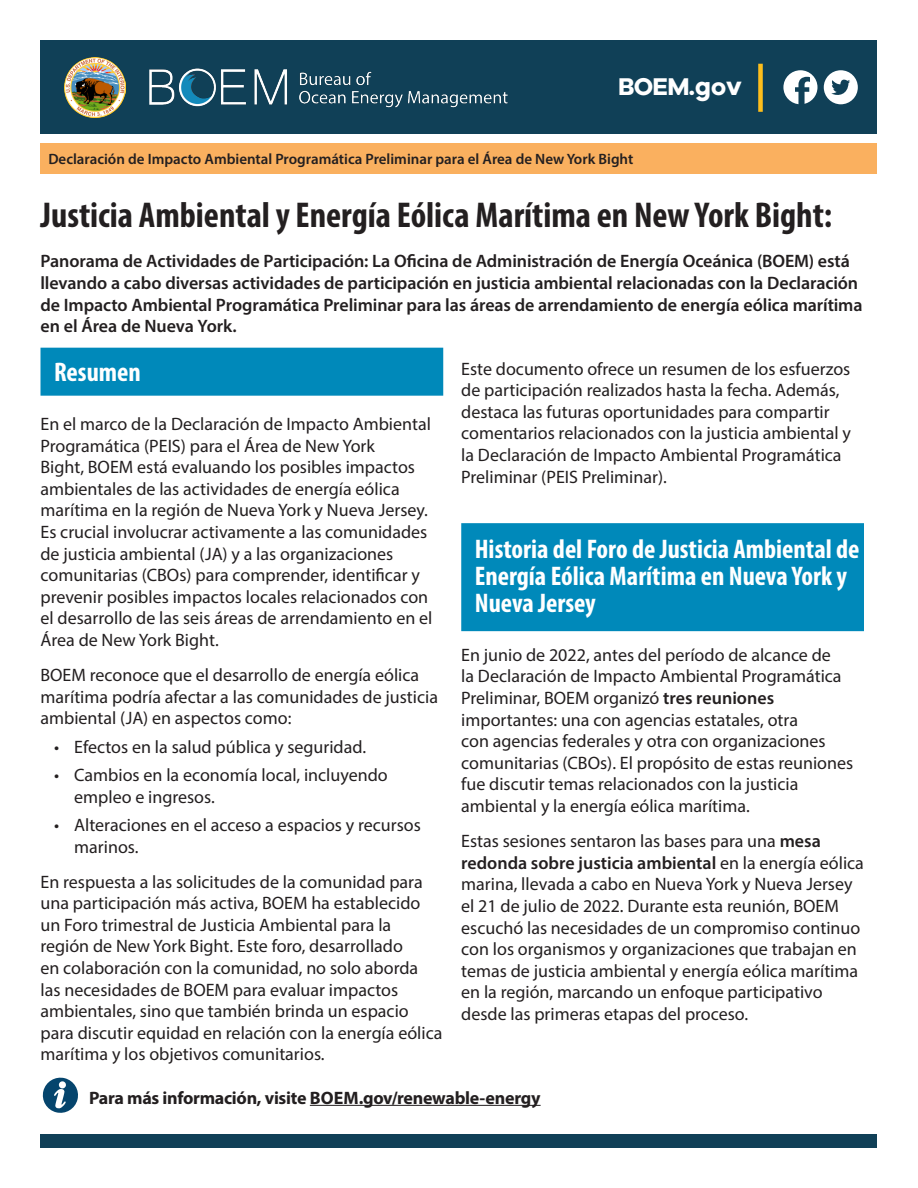
<style>
.page{position:relative;width:918px;height:1188px;background:#fff}
.page>*{position:absolute;margin:0;border:0;box-sizing:border-box;transform-origin:0 0}
.t1{font:700 condensed 36px "Myriad Pro";color:#231f20}
.t2{font:700 condensed 27px/27px "Myriad Pro";color:#fff}
.t3{font:700 25.05px "Galano Grotesque DEMO";color:#fff}
.t4{font:18px/21.6px "Myriad Pro";color:#231f20}
.t5{font:600 18px/21.6px "Myriad Pro";letter-spacing:-.005em;color:#231f20}
.t6{font:700 18px "Myriad Pro";letter-spacing:-.015em;color:#231f20}
.t7{font:600 15px "Myriad Pro";color:#231f20}
.s1{font-size:27.75px}
.s2{font-size:26.55px}
.s3{font-weight:600}
</style>
<div class="page">
<div style="left:40px;top:40px;width:838px;height:94px;background:#104057"></div>
<div style="left:758px;top:64px;width:5px;height:48px;background:#fdbe1c"></div>
<svg style="left:783px;top:70px;width:34px;height:35px"></svg>
<svg style="left:824px;top:70px;width:34px;height:34px"></svg>
<svg style="left:42px;top:1077px;width:36px;height:36px"></svg>
<div style="left:40px;top:1134px;width:838px;height:14px;background:#104057"></div>
<img style="left:149px;top:68px;width:359px;height:40px">
<img style="left:64px;top:57px;width:61px;height:61px">
<div style="left:40px;top:143px;width:838px;height:31px;background:#fab05f"></div>
<hr style="left:310px;top:1105px;width:231px;height:1px;background:#231f20">
<div style="left:40px;top:348px;width:403px;height:48px;background:#0089ba"></div>
<div style="left:461px;top:523px;width:403px;height:108px;background:#0089ba"></div>
<h3 class="t3" style="left:618px;top:76px;width:125px">BOEM.<span class="s1">g</span>o<span class="s2">v</span></h3>
<p class="t7" style="left:48px;top:150px;width:586px">Declaración de Impacto Ambiental Programática Preliminar para el Área de New York Bight</p>
<h1 class="t1" style="left:40px;top:192px;width:793px">Justicia Ambiental y Energía Eólica Marítima en New York Bight:</h1>
<p class="t5" style="left:40px;top:250px;width:824px">Panorama de Actividades de Participación: La Ofcina de Administración de Energía Oceánica (BOEM) está llevando a cabo diversas actividades de participación en justicia ambiental relacionadas con la Declaración de Impacto Ambiental Programática Preliminar para las áreas de arrendamiento de energía eólica marítima en el Área de Nueva York.</p>
<h2 class="t2" style="left:54px;top:358px;width:88px">Resumen</h2>
<p class="t4" style="left:40px;top:413px;width:393px">En el marco de la Declaración de Impacto Ambiental Programática (PEIS) para el Área de New York<br>Bight, BOEM está evaluando los posibles impactos ambientales de las actividades de energía eólica marítima en la región de Nueva York y Nueva Jersey.<br>Es crucial involucrar activamente a las comunidades de justicia ambiental (JA) y a las organizaciones comunitarias (CBOs) para comprender, identifcar y prevenir posibles impactos locales relacionados con el desarrollo de las seis áreas de arrendamiento en el Área de New York Bight.</p>
<p class="t4" style="left:40px;top:664px;width:399px">BOEM reconoce que el desarrollo de energía eólica marítima podría afectar a las comunidades de justicia ambiental (JA) en aspectos como:</p>
<p class="t4" style="left:54px;top:736px;width:314px">• Efectos en la salud pública y seguridad.</p>
<p class="t4" style="left:74px;top:764px;width:315px;text-indent:-20px">• Cambios en la economía local, incluyendo empleo e ingresos.</p>
<p class="t4" style="left:74px;top:814px;width:348px;text-indent:-20px">• Alteraciones en el acceso a espacios y recursos marinos.</p>
<p class="t4" style="left:40px;top:871px;width:403px">En respuesta a las solicitudes de la comunidad para una participación más activa, BOEM ha establecido un Foro trimestral de Justicia Ambiental para la región de New York Bight. Este foro, desarrollado<br>en colaboración con la comunidad, no solo aborda las necesidades de BOEM para evaluar impactos ambientales, sino que también brinda un espacio para discutir equidad en relación con la energía eólica marítima y los objetivos comunitarios.</p>
<p class="t4" style="left:461px;top:358px;width:391px">Este documento ofrece un resumen de los esfuerzos de participación realizados hasta la fecha. Además, destaca las futuras oportunidades para compartir comentarios relacionados con la justicia ambiental y la Declaración de Impacto Ambiental Programática Preliminar (PEIS Preliminar).</p>
<h2 class="t2" style="left:475px;top:535px;width:386px">Historia del Foro de Justicia Ambiental de<br>Energía Eólica Marítima en Nueva York y<br>Nueva Jersey</h2>
<p class="t4" style="left:461px;top:644px;width:393px">En junio de 2022, antes del período de alcance de<br>la Declaración de Impacto Ambiental Programática Preliminar, BOEM organizó <span class="s3">tres reuniones </span>importantes: una con agencias estatales, otra<br>con agencias federales y otra con organizaciones comunitarias (CBOs). El propósito de estas reuniones fue discutir temas relacionados con la justicia ambiental y la energía eólica marítima.</p>
<p class="t4" style="left:461px;top:830px;width:404px">Estas sesiones sentaron las bases para una <span class="s3">mesa redonda sobre justicia ambiental</span> en la energía eólica marina, llevada a cabo en Nueva York y Nueva Jersey el 21 de julio de 2022. Durante esta reunión, BOEM escuchó las necesidades de un compromiso continuo con los organismos y organizaciones que trabajan en temas de justicia ambiental y energía eólica marítima en la región, marcando un enfoque participativo desde las primeras etapas del proceso.</p>
<p class="t6" style="left:89px;top:1086px;width:453px">Para más información, visite BOEM.gov/renewable-energy</p>
</div>
